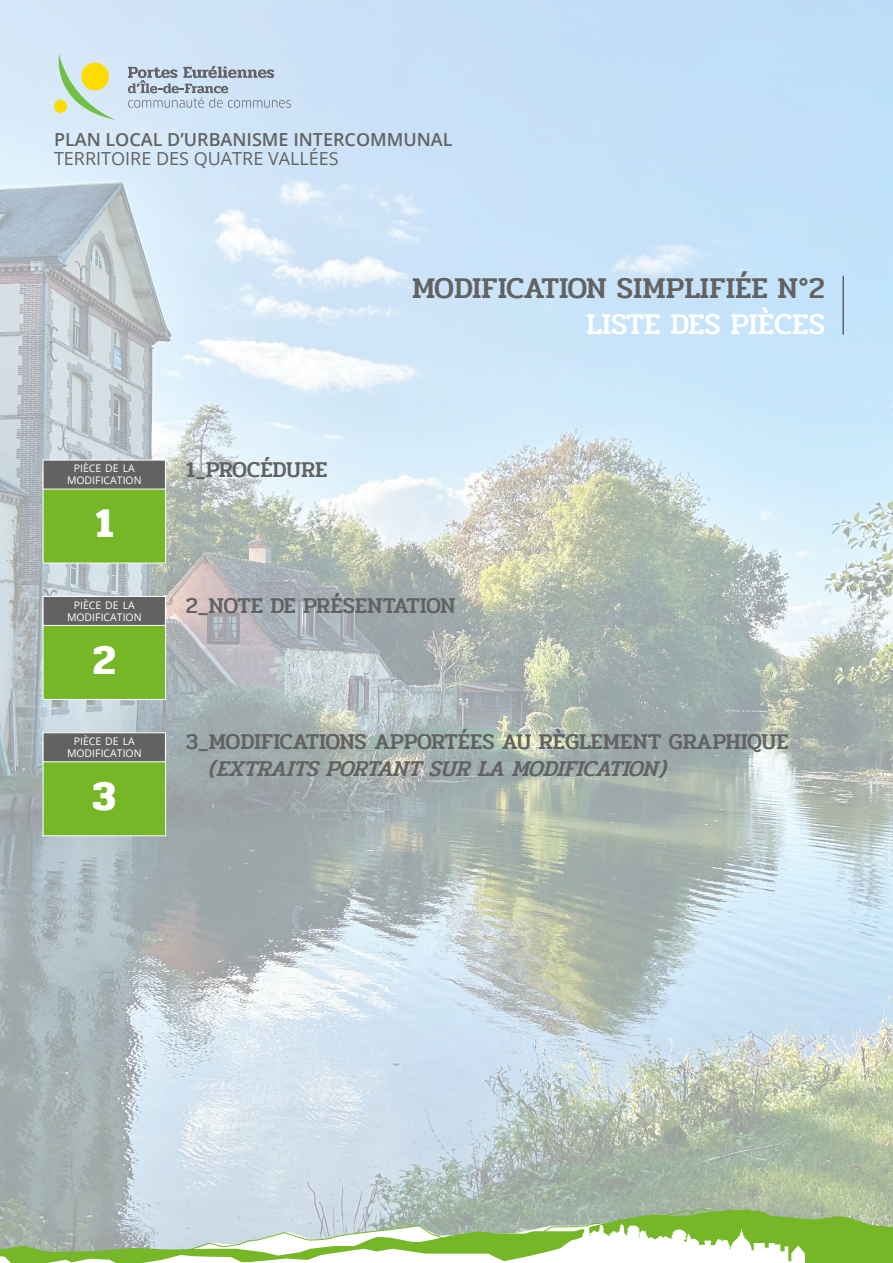
<style>
.page{position:relative;width:893px;height:1263px;background:#fff}
.page>*{position:absolute;margin:0;border:0;box-sizing:border-box;transform-origin:0 0}
.t1{font:700 42px "Pridi";color:#fff}
.t2{font:500 30px "Pridi";color:#626262}
.t3{font:500 30px "Pridi";color:#fff}
.t4{font:500 22.5px "Pridi";letter-spacing:-.005em;color:#626262}
.t5{font:italic 500 22.5px "Pridi";color:#626262}
.t6{font:500 22.5px "Pridi";letter-spacing:-.035em;color:#626262}
.t7{font:600 18px "Open Sans";color:#626262}
.t8{font:18px "Open Sans";color:#626262}
.t9{font:10.5px/12px "Open Sans";color:#fff;text-align:center}
</style>
<div class="page">
<img style="left:0;top:0;width:893px;height:1208px">
<hr style="left:842px;top:276px;width:2px;height:59px;background:#626262">
<svg style="left:0;top:1208px;width:893px;height:55px"></svg>
<svg style="left:54px;top:54px;width:62px;height:66px;background:#c8e2dd"></svg>
<div style="left:81px;top:63px;width:28px;height:27px;background:#ffdc01;border-radius:50%"></div>
<div style="left:54px;top:100px;width:13px;height:13px;background:#ffdc01;border-radius:50%"></div>
<svg style="left:128px;top:66px;width:163px;height:42px;background:#b8c7d6"></svg>
<div style="left:43px;top:470px;width:123px;height:93px;background:#75b726"></div>
<div style="left:43px;top:460px;width:123px;height:29px;background:#626262"></div>
<div style="left:43px;top:606px;width:123px;height:94px;background:#75b726;border:1px solid #fff"></div>
<div style="left:43px;top:596px;width:123px;height:30px;background:#626262;border:1px solid #fff"></div>
<div style="left:43px;top:743px;width:123px;height:93px;background:#75b726;border:1px solid #fff"></div>
<div style="left:43px;top:732px;width:123px;height:30px;background:#626262;border:1px solid #fff"></div>
<p class="t7" style="left:54px;top:127px;width:400px">PLAN LOCAL D’URBANISME INTERCOMMUNAL</p>
<p class="t8" style="left:54px;top:146px;width:286px">TERRITOIRE DES QUATRE VALLÉES</p>
<p class="t2" style="left:412px;top:267px;width:414px">MODIFICATION SIMPLIFIÉE N°2</p>
<p class="t3" style="left:586px;top:303px;width:240px">LISTE DES PIÈCES</p>
<p class="t9" style="left:67px;top:462px;width:76px">PIÈCE DE LA<br>MODIFICATION</p>
<p class="t1" style="left:95px;top:491px;width:20px">1</p>
<p class="t9" style="left:67px;top:598px;width:76px">PIÈCE DE LA<br>MODIFICATION</p>
<p class="t1" style="left:93px;top:628px;width:25px">2</p>
<p class="t9" style="left:67px;top:735px;width:76px">PIÈCE DE LA<br>MODIFICATION</p>
<p class="t1" style="left:92px;top:764px;width:26px">3</p>
<p class="t4" style="left:186px;top:453px;width:143px">1_PROCÉDURE</p>
<p class="t6" style="left:186px;top:589px;width:272px">2_NOTE DE PRÉSENTATION</p>
<p class="t4" style="left:186px;top:726px;width:605px">3_MODIFICATIONS APPORTÉES AU RÈGLEMENT GRAPHIQUE</p>
<p class="t5" style="left:208px;top:753px;width:468px">(EXTRAITSPORTANTSURLAMODIFICATION)</p>
</div>
